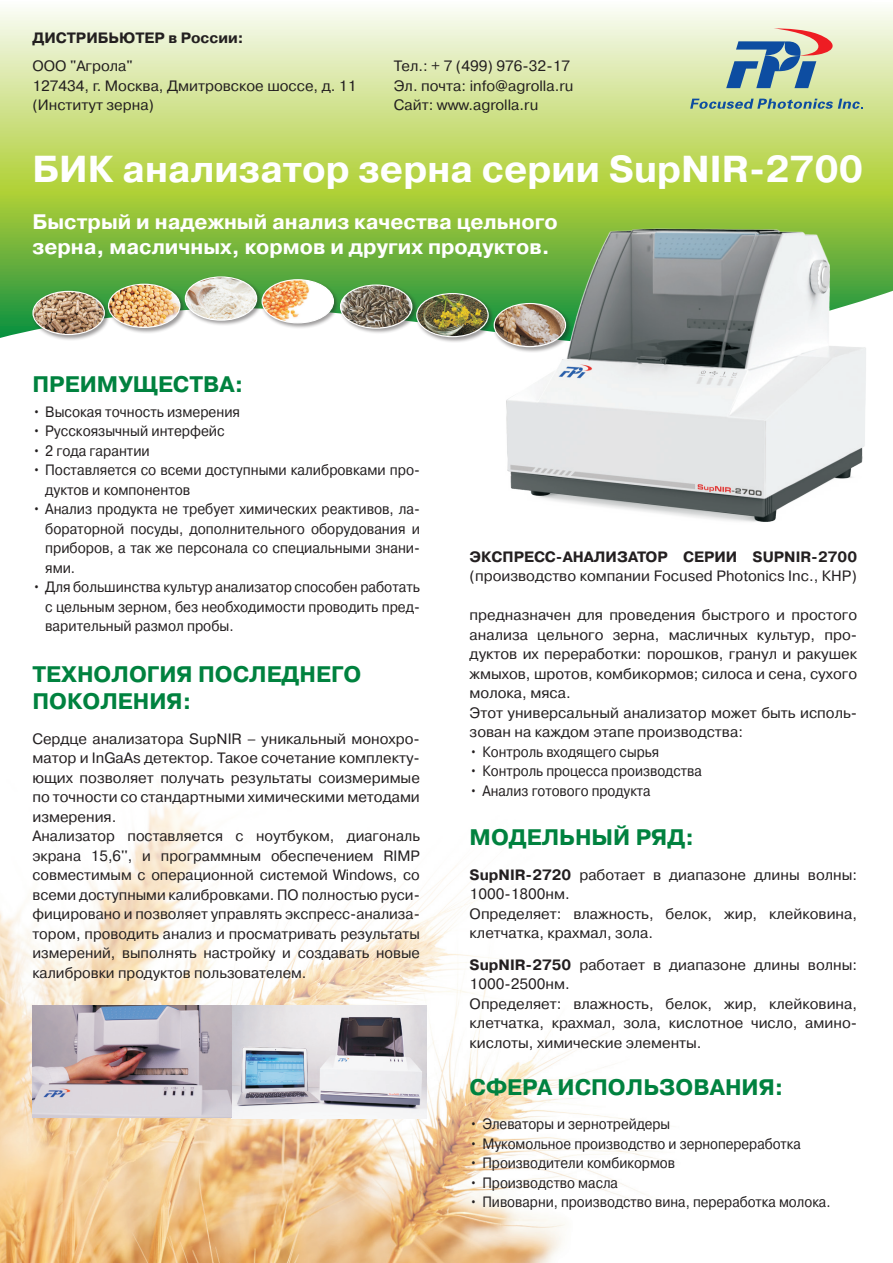
<style>
.page{position:relative;width:893px;height:1263px;background:#fff}
.page>*{position:absolute;margin:0;border:0;box-sizing:border-box;transform-origin:0 0}
.t1{font:700 37.5px "Pragmatica C";color:#fff}
.t2{font:700 22.5px/27px "Pragmatica C";color:#00823f}
.t3{font:700 21px/25.2px "Pragmatica C";color:#fff}
.t4{font:15px/19.5px "Pragmatica C";color:#231f20}
.t5{font:15px/19.5px "Pragmatica C";color:#231f20;text-align:justify;scale:.92 1}
.t6{font:15px "Pragmatica C";color:#231f20;scale:.9 1}
.t7{font:700 15px "Pragmatica C";color:#231f20}
.s1{font-weight:700}
</style>
<div class="page">
<img style="left:0;top:801px;width:667px;height:462px">
<svg style="left:0;top:8px;width:893px;height:330px;background:#bed97d"></svg>
<svg style="left:690px;top:99px;width:173px;height:10px;background:#88ab97"></svg>
<svg style="left:726px;top:28px;width:111px;height:60px;background:#a1afae"></svg>
<div style="left:107px;top:282px;width:79px;height:52px;background:#231f20;opacity:.45"></div>
<img style="left:109px;top:284px;width:71px;height:43px">
<div style="left:108px;top:284px;width:72px;height:44px;border:1px solid #fff;border-radius:50%"></div>
<div style="left:184px;top:275px;width:79px;height:52px;background:#231f20;opacity:.45"></div>
<img style="left:185px;top:277px;width:72px;height:43px">
<div style="left:185px;top:276px;width:72px;height:45px;border:1px solid #fff;border-radius:50%"></div>
<div style="left:260px;top:278px;width:80px;height:51px;background:#231f20;opacity:.45"></div>
<img style="left:262px;top:280px;width:71px;height:43px">
<div style="left:262px;top:279px;width:72px;height:44px;border:1px solid #fff;border-radius:50%"></div>
<div style="left:339px;top:283px;width:79px;height:52px;background:#231f20;opacity:.45"></div>
<img style="left:340px;top:285px;width:72px;height:43px">
<div style="left:340px;top:284px;width:72px;height:45px;border:1px solid #fff;border-radius:50%"></div>
<div style="left:415px;top:292px;width:79px;height:51px;background:#231f20;opacity:.45"></div>
<img style="left:417px;top:294px;width:71px;height:43px">
<div style="left:416px;top:293px;width:73px;height:44px;border:1px solid #fff;border-radius:50%"></div>
<div style="left:31px;top:290px;width:80px;height:51px;background:#231f20;opacity:.45"></div>
<img style="left:33px;top:291px;width:71px;height:43px">
<div style="left:32px;top:291px;width:73px;height:44px;border:1px solid #fff;border-radius:50%"></div>
<img style="left:492px;top:218px;width:392px;height:304px">
<img style="left:32px;top:1005px;width:395px;height:113px">
<p class="t7" style="left:32px;top:30px;width:213px">ДИСТРИБЬЮТЕР в России:</p>
<p class="t4" style="left:32px;top:56px;width:325px">ООО "Агрола"<br>127434, г. Москва, Дмитровское шоссе, д. 11 (Институт зерна)</p>
<p class="t4" style="left:394px;top:56px;width:181px">Тел.: + 7 (499) 976-32-17<br>Эл. почта: info@agrolla.ru<br>Сайт: www.agrolla.ru</p>
<h1 class="t1" style="left:32px;top:148px;width:832px">БИК анализатор зерна серии SupNIR-2700</h1>
<h3 class="t3" style="left:32px;top:209px;width:527px">Быстрый и надежный анализ качества цельного зерна, масличных, кормов и других продуктов.</h3>
<h2 class="t2" style="left:32px;top:371px;width:212px">ПРЕИМУЩЕСТВА:</h2>
<p class="t5" style="left:32px;top:402px;width:227px">• Высокая точность измерения</p>
<p class="t5" style="left:32px;top:421px;width:210px">• Русскоязычный интерфейс</p>
<p class="t5" style="left:32px;top:441px;width:129px">• 2 года гарантии</p>
<p class="t5" style="left:45px;top:460px;width:409px;text-indent:-13px">• Поставляется со всеми доступными калибровками про&shy;дуктов и компонентов</p>
<p class="t5" style="left:45px;top:499px;width:409px;text-indent:-13px">• Анализ продукта не требует химических реактивов, ла&shy;бораторной посуды, дополнительного оборудования и приборов, а так же персонала со специальными знани&shy;ями.</p>
<p class="t5" style="left:45px;top:577px;width:409px;text-indent:-13px">• Для большинства культур анализатор способен работать с цельным зерном, без необходимости проводить пред&shy;варительный размол пробы.</p>
<h2 class="t2" style="left:32px;top:661px;width:330px">ТЕХНОЛОГИЯ ПОСЛЕДНЕГО<br>ПОКОЛЕНИЯ:</h2>
<p class="t4" style="left:32px;top:729px;width:389px">Сердце анализатора SupNIR – уникальный монохро&shy;матор и InGaAs детектор. Такое сочетание комплекту&shy;ющих позволяет получать результаты соизмеримые по точности со стандартными химическими методами измерения.<br>Анализатор поставляется с ноутбуком, диагональ экрана 15,6'', и программным обеспечением RIMP совместимым с операционной системой Windows, со всеми доступными калибровками. ПО полностью руси&shy;фицировано и позволяет управлять экспресс-анализа&shy;тором, проводить анализ и просматривать результаты измерений, выполнять настройку и создавать новые калибровки продуктов пользователем.</p>
<p class="t7" style="left:470px;top:548px;width:389px">ЭКСПРЕСС-АНАЛИЗАТОР СЕРИИ SUPNIR-2700</p>
<p class="t4" style="left:470px;top:566px;width:389px">(производство компании Focused Photonics Inc., КНР)</p>
<p class="t4" style="left:470px;top:605px;width:389px">предназначен для проведения быстрого и простого анализа цельного зерна, масличных культур, про&shy;дуктов их переработки: порошков, гранул и ракушек жмыхов, шротов, комбикормов; силоса и сена, сухого молока, мяса.<br>Этот универсальный анализатор может быть исполь&shy;зован на каждом этапе производства:</p>
<p class="t6" style="left:470px;top:743px;width:212px">• Контроль входящего сырья</p>
<p class="t6" style="left:470px;top:763px;width:259px">• Контроль процесса производства</p>
<p class="t6" style="left:470px;top:782px;width:203px">• Анализ готового продукта</p>
<h2 class="t2" style="left:470px;top:824px;width:226px">МОДЕЛЬНЫЙ РЯД:</h2>
<p class="t4" style="left:470px;top:865px;width:389px"><span class="s1">SupNIR-2720</span> работает в диапазоне длины волны:<br>1000-1800нм.<br>Определяет: влажность, белок, жир, клейковина, клетчатка, крахмал, зола.</p>
<p class="t4" style="left:470px;top:955px;width:389px"><span class="s1">SupNIR-2750</span> работает в диапазоне длины волны:<br>1000-2500нм.<br>Определяет: влажность, белок, жир, клейковина, клетчатка, крахмал, зола, кислотное число, амино&shy;кислоты, химические элементы.</p>
<h2 class="t2" style="left:470px;top:1074px;width:315px">СФЕРА ИСПОЛЬЗОВАНИЯ:</h2>
<p class="t6" style="left:470px;top:1116px;width:224px">• Элеваторы и зернотрейдеры</p>
<p class="t6" style="left:470px;top:1135px;width:370px">• Мукомольное производство и зернопереработка</p>
<p class="t6" style="left:470px;top:1155px;width:230px">• Производители комбикормов</p>
<p class="t6" style="left:470px;top:1174px;width:166px">• Производство масла</p>
<p class="t6" style="left:470px;top:1194px;width:403px">• Пивоварни, производство вина, переработка молока.</p>
</div>
